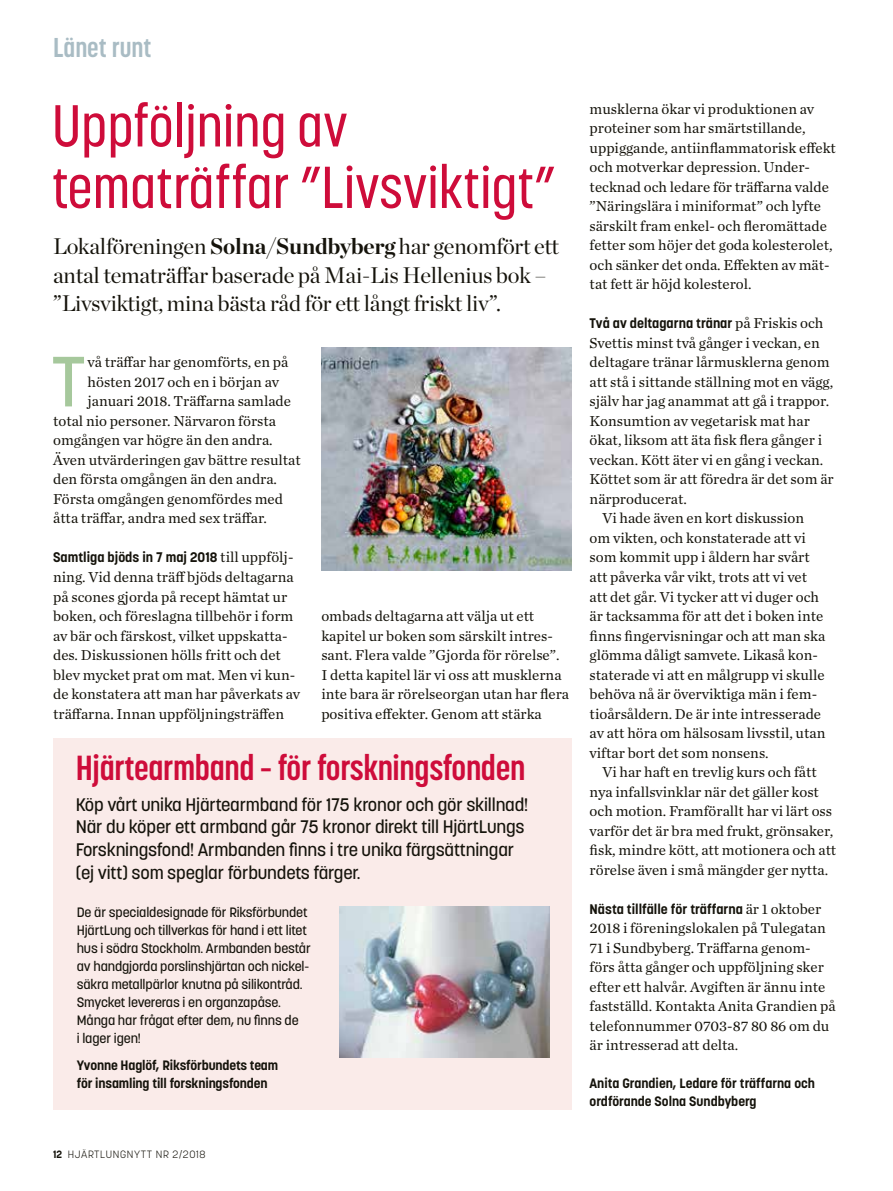
<style>
.page{position:relative;width:893px;height:1191px;background:#fff}
.page>*{position:absolute;margin:0;border:0;box-sizing:border-box;transform-origin:0 0}
.t1{font:500 70.35px "Korolev";color:#a6c89c}
.t2{font:500 58.5px/61.5px "Korolev Condensed";color:#ce0c3a}
.t3{font:700 34.5px "Korolev Condensed";letter-spacing:-.01em;color:#ce0c3a}
.t4{font:700 27px "Korolev Condensed";color:#a9bcc4}
.t5{font:22.5px/28.5px "Chronicle Display";letter-spacing:-.01em;color:#15130b}
.t6{font:500 18px/22.5px "Korolev";letter-spacing:-.01em;color:#15130b}
.t7{font:15px/19.5px "Chronicle Text G1";color:#15130b}
.t8{font:700 13.8px "Korolev";color:#15130b}
.t9{font:500 13.5px/18px "Korolev";letter-spacing:-.01em;color:#15130b}
.t10{font:700 13.5px/18px "Korolev";letter-spacing:-.01em;color:#15130b}
.t11{font:300 10.5px "Korolev";letter-spacing:.06em;color:#15130b}
.s1{font-weight:700}
.s2{font-family:"Chronicle Text G1";font-weight:400;font-size:15px}
</style>
<div class="page">
<img style="left:321px;top:348px;width:251px;height:222px">
<div style="left:53px;top:738px;width:519px;height:371px;background:#faebe9"></div>
<img style="left:339px;top:906px;width:211px;height:151px">
<h3 class="t4" style="left:53px;top:31px;width:100px">Länet runt</h3>
<h2 class="t2" style="left:52px;top:95px;width:505px">Uppföljning av tematräffar ”Livsviktigt”</h2>
<h3 class="t5" style="left:53px;top:230px;width:507px">Lokalföreningen <span class="s1">Solna/Sundbyberg</span> har genomfört ett antal tematräffar baserade på Mai-Lis Hellenius bok – ”Livsviktigt, mina bästa råd för ett långt friskt liv”.</h3>
<h1 class="t1" style="left:51px;top:337px;width:37px">T</h1>
<p class="t7" style="left:88px;top:352px;width:202px">vå träffar har genomförts, en på</p>
<p class="t7" style="left:88px;top:371px;width:193px">hösten 2017 och en i början av</p>
<p class="t7" style="left:88px;top:391px;width:205px">januari 2018. Träffarna samlade</p>
<p class="t7" style="left:53px;top:410px;width:224px">total nio personer. Närvaron första</p>
<p class="t7" style="left:53px;top:430px;width:221px">omgången var högre än den andra.</p>
<p class="t7" style="left:53px;top:449px;width:249px">Även utvärderingen gav bättre resultat</p>
<p class="t7" style="left:53px;top:469px;width:225px">den första omgången än den andra.</p>
<p class="t7" style="left:53px;top:488px;width:231px">Första omgången genomfördes med</p>
<p class="t7" style="left:53px;top:508px;width:215px">åtta träffar, andra med sex träffar.</p>
<p class="t8" style="left:53px;top:549px;width:242px">Samtliga bjöds in 7 maj 2018 <span class="s2">till uppfölj-</span></p>
<p class="t7" style="left:53px;top:566px;width:248px">ning. Vid denna träff bjöds deltagarna på scones gjorda på recept hämtat ur boken, och föreslagna tillbehör i form av bär och färskost, vilket uppskatta&shy;des. Diskussionen hölls fritt och det blev mycket prat om mat. Men vi kun&shy;de konstatera att man har påverkats av träffarna. Innan uppföljningsträffen</p>
<p class="t7" style="left:321px;top:605px;width:249px">ombads deltagarna att välja ut ett kapitel ur boken som särskilt intres&shy;sant. Flera valde ”Gjorda för rörelse”.<br>I detta kapitel lär vi oss att musklerna inte bara är rörelseorgan utan har flera positiva effekter. Genom att stärka</p>
<h3 class="t3" style="left:76px;top:747px;width:451px">Hjärtearmband – för forskningsfonden</h3>
<p class="t6" style="left:76px;top:793px;width:454px">Köp vårt unika Hjärtearmband för 175 kronor och gör skillnad!<br>När du köper ett armband går 75 kronor direkt till HjärtLungs Forskningsfond! Armbanden finns i tre unika färgsättningar (ej vitt) som speglar förbundets färger.</p>
<p class="t9" style="left:77px;top:903px;width:235px">De är specialdesignade för Riksförbundet HjärtLung och tillverkas för hand i ett litet hus i södra Stockholm. Armbanden består av handgjorda porslinshjärtan och nickel&shy;säkra metallpärlor knutna på silikontråd.<br>Smycket levereras i en organzapåse.<br>Många har frågat efter dem, nu finns de<br>i lager igen!</p>
<p class="t10" style="left:77px;top:1055px;width:203px">Yvonne Haglöf, Riksförbundets team för insamling till forskningsfonden</p>
<p class="t11" style="left:53px;top:1147px;width:154px"><span class="s1">12</span> HJÄRTLUNGNYTT NR 2/2018</p>
<p class="t7" style="left:590px;top:98px;width:248px">musklerna ökar vi produktionen av proteiner som har smärtstillande, uppiggande, antiinflammatorisk effekt och motverkar depression. Under&shy;tecknad och ledare för träffarna valde ”Näringslära i miniformat” och lyfte särskilt fram enkel- och fleromättade fetter som höjer det goda kolesterolet, och sänker det onda. Effekten av mät&shy;tat fett är höjd kolesterol.</p>
<p class="t8" style="left:590px;top:315px;width:235px">Två av deltagarna tränar <span class="s2">på Friskis och</span></p>
<p class="t7" style="left:590px;top:332px;width:232px">Svettis minst två gånger i veckan, en</p>
<p class="t7" style="left:590px;top:352px;width:242px">deltagare tränar lårmusklerna genom</p>
<p class="t7" style="left:590px;top:371px;width:245px">att stå i sittande ställning mot en vägg,</p>
<p class="t7" style="left:590px;top:391px;width:241px">själv har jag anammat att gå i trappor.</p>
<p class="t7" style="left:590px;top:410px;width:222px">Konsumtion av vegetarisk mat har</p>
<p class="t7" style="left:590px;top:430px;width:234px">ökat, liksom att äta fisk flera gånger i</p>
<p class="t7" style="left:590px;top:449px;width:235px">veckan. Kött äter vi en gång i veckan.</p>
<p class="t7" style="left:590px;top:469px;width:246px">Köttet som är att föredra är det som är</p>
<p class="t7" style="left:590px;top:488px;width:99px">närproducerat.</p>
<p class="t7" style="left:602px;top:508px;width:203px">Vi hade även en kort diskussion</p>
<p class="t7" style="left:590px;top:527px;width:218px">om vikten, och konstaterade att vi</p>
<p class="t7" style="left:590px;top:547px;width:222px">som kommit upp i åldern har svårt</p>
<p class="t7" style="left:590px;top:566px;width:219px">att påverka vår vikt, trots att vi vet</p>
<p class="t7" style="left:590px;top:586px;width:231px">att det går. Vi tycker att vi duger och</p>
<p class="t7" style="left:590px;top:605px;width:235px">är tacksamma för att det i boken inte</p>
<p class="t7" style="left:590px;top:625px;width:237px">finns fingervisningar och att man ska</p>
<p class="t7" style="left:590px;top:644px;width:230px">glömma dåligt samvete. Likaså kon-</p>
<p class="t7" style="left:590px;top:664px;width:237px">staterade vi att en målgrupp vi skulle</p>
<p class="t7" style="left:590px;top:683px;width:229px">behöva nå är överviktiga män i fem-</p>
<p class="t7" style="left:590px;top:703px;width:233px">tioårsåldern. De är inte intresserade</p>
<p class="t7" style="left:590px;top:722px;width:237px">av att höra om hälsosam livsstil, utan</p>
<p class="t7" style="left:590px;top:742px;width:180px">viftar bort det som nonsens.</p>
<p class="t7" style="left:602px;top:761px;width:216px">Vi har haft en trevlig kurs och fått</p>
<p class="t7" style="left:590px;top:781px;width:231px">nya infallsvinklar när det gäller kost</p>
<p class="t7" style="left:590px;top:800px;width:244px">och motion. Framförallt har vi lärt oss</p>
<p class="t7" style="left:590px;top:820px;width:245px">varför det är bra med frukt, grönsaker,</p>
<p class="t7" style="left:590px;top:839px;width:248px">fisk, mindre kött, att motionera och att</p>
<p class="t7" style="left:590px;top:859px;width:240px">rörelse även i små mängder ger nytta.</p>
<p class="t8" style="left:590px;top:900px;width:233px">Nästa tillfälle för träffarna <span class="s2">är 1 oktober</span></p>
<p class="t7" style="left:590px;top:917px;width:248px">2018 i föreningslokalen på Tulegatan 71 i Sundbyberg. Träffarna genom&shy;förs åtta gånger och uppföljning sker efter ett halvår. Avgiften är ännu inte fastställd. Kontakta Anita Grandien på telefonnummer 0703-87 80 86 om du är intresserad att delta.</p>
<p class="t10" style="left:590px;top:1074px;width:227px">Anita Grandien, Ledare för träffarna och ordförande Solna Sundbyberg</p>
</div>
